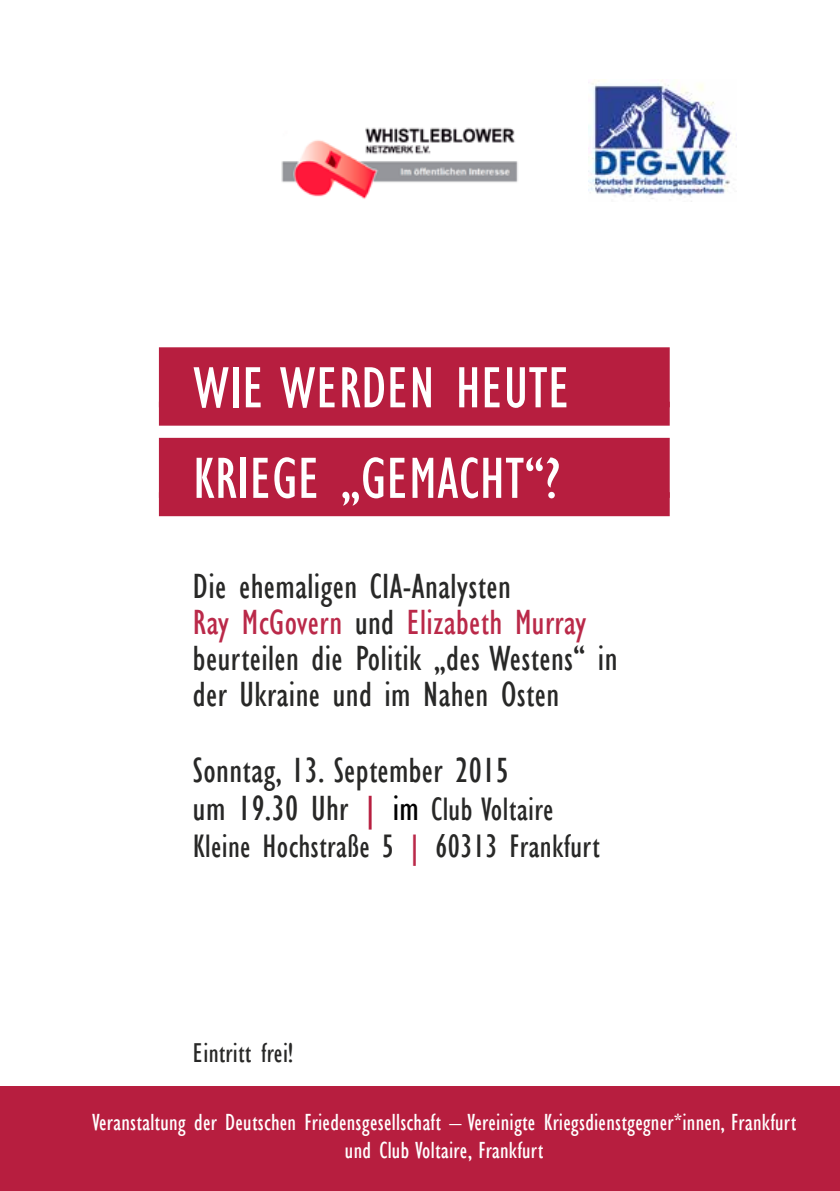
<style>
.page{position:relative;width:840px;height:1191px;background:#fff}
.page>*{position:absolute;margin:0;border:0;box-sizing:border-box;transform-origin:0 0}
.t1{font:condensed 60px "Gill Sans";letter-spacing:.01em;color:#fff}
.t2{font:condensed 36px/36px "Gill Sans";letter-spacing:.01em;color:#282827}
.t3{font:condensed 33.4px/37.6px "Gill Sans";letter-spacing:.01em;color:#282827}
.t4{font:condensed 28px "Gill Sans";letter-spacing:.01em;color:#282827}
.t5{font:condensed 24px/28px "Gill Sans";letter-spacing:.01em;color:#fff;text-align:center}
.s1{color:#ba2949}
.s2{font-size:36px}
.s3{font-size:36px;color:#b71e3f}
.s4{font-size:36px;color:#000}
</style>
<div class="page">
<div style="left:0;top:1086px;width:839px;height:105px;background:#b71e3f"></div>
<div style="left:159px;top:347px;width:510px;height:60px;background:#b71e3f"></div>
<div style="left:159px;top:402px;width:510px;height:24px;background:#b71e3f"></div>
<div style="left:159px;top:438px;width:510px;height:60px;background:#b71e3f"></div>
<div style="left:159px;top:492px;width:510px;height:24px;background:#b71e3f"></div>
<img style="left:588px;top:79px;width:144px;height:123px">
<img style="left:281px;top:127px;width:237px;height:72px">
<h1 class="t1" style="left:193px;top:352px;width:378px">WIE WERDEN HEUTE</h1>
<h1 class="t1" style="left:193px;top:443px;width:368px">KRIEGE „GEMACHT“?</h1>
<p class="t2" style="left:193px;top:568px;width:426px">Die ehemaligen CIA-Analysten<br><span class="s1">Ray McGovern</span> und <span class="s1">Elizabeth Murray </span>beurteilen die Politik „des Westens“ in der Ukraine und im Nahen Osten</p>
<p class="t2" style="left:193px;top:752px;width:317px">Sonntag, 13. September 2015</p>
<p class="t3" style="left:193px;top:790px;width:408px"><span class="s2">um 19.30 Uhr</span> <span class="s3">|</span> <span class="s4">im</span> Club Voltaire<br>Kleine Hochstraße 5 <span class="s1">|</span> 60313 Frankfurt</p>
<p class="t4" style="left:193px;top:1036px;width:102px">Eintritt frei!</p>
<p class="t5" style="left:92px;top:1108px;width:705px">Veranstaltung der Deutschen Friedensgesellschaft – Vereinigte Kriegsdienstgegner*innen, Frankfurt und Club Voltaire, Frankfurt</p>
</div>
